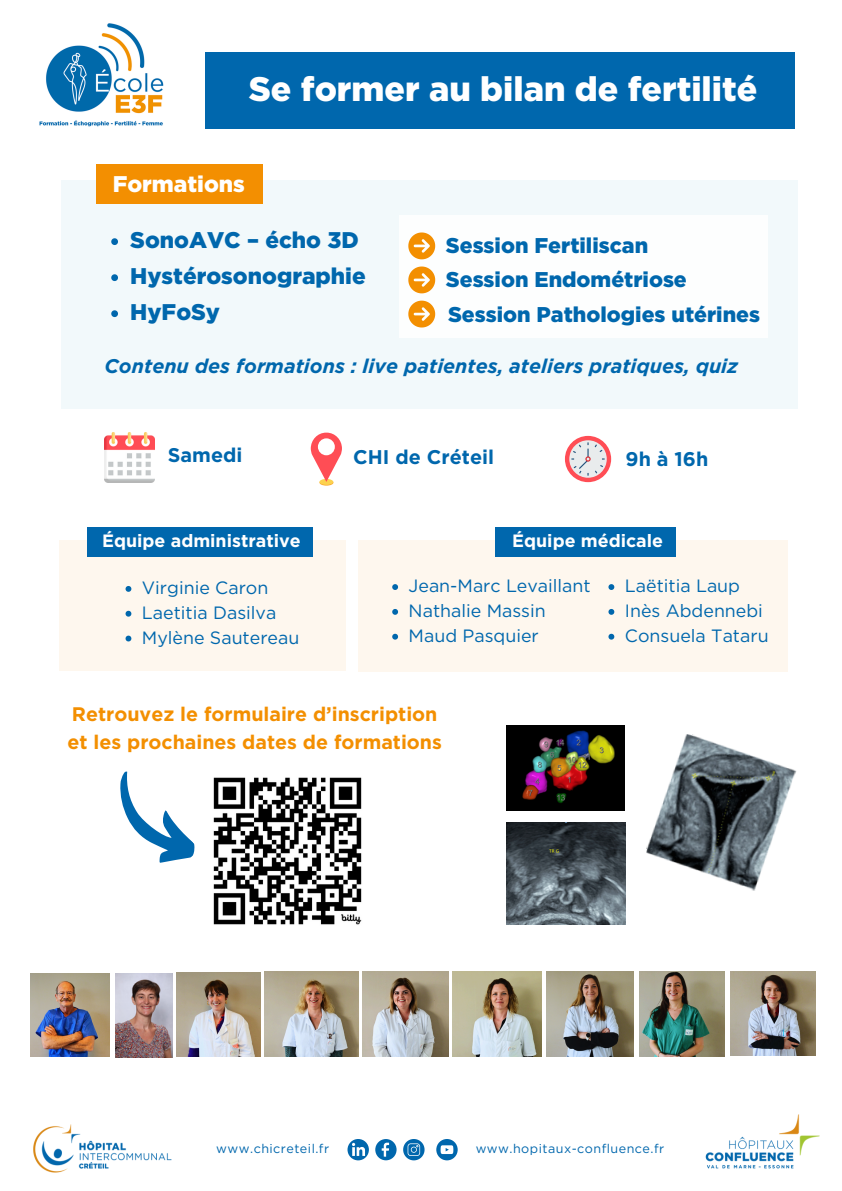
<style>
.page{position:relative;width:842px;height:1191px;background:#fff}
.page>*{position:absolute;margin:0;border:0;box-sizing:border-box;transform-origin:0 0}
.t1{font:900 34px "Gotham";color:#fff}
.t2{font:900 22.6px "Gotham";color:#0067ad}
.t3{font:900 22.6px "Gotham";color:#fff}
.t4{font:900 21.3px "Gotham";color:#0067ad}
.t5{font:italic 700 19.8px "Gotham";color:#0067ad}
.t6{font:700 19.8px "Gotham";color:#0067ad}
.t7{font:700 19.6px/27.3px "Gotham";color:#f38f01}
.t8{font:17.8px "Gotham";color:#0067ad}
.t9{font:700 17.8px "Gotham";color:#fff}
.t10{font:12.6px "Gotham";letter-spacing:.035em;color:#0067ad}
</style>
<div class="page">
<img style="left:705px;top:1114px;width:115px;height:55px">
<img style="left:33px;top:1124px;width:139px;height:49px">
<div style="left:60px;top:540px;width:286px;height:130px;background:#fef7ee"></div>
<div style="left:61px;top:180px;width:737px;height:229px;background:#f2f9fb"></div>
<svg style="left:375px;top:1138px;width:22px;height:22px"></svg>
<svg style="left:382px;top:1142px;width:7px;height:14px"></svg>
<svg style="left:403px;top:1139px;width:22px;height:21px"></svg>
<svg style="left:347px;top:1138px;width:22px;height:22px"></svg>
<svg style="left:352px;top:1142px;width:13px;height:13px"></svg>
<svg style="left:436px;top:1139px;width:22px;height:21px"></svg>
<img style="left:39px;top:23px;width:171px;height:104px">
<div style="left:97px;top:164px;width:166px;height:40px;background:#f38f01"></div>
<img style="left:104px;top:432px;width:50px;height:50px">
<div style="left:565px;top:436px;width:46px;height:46px;background:#ff4d55;border-radius:50%"></div>
<svg style="left:569px;top:440px;width:38px;height:37px"></svg>
<svg style="left:571px;top:442px;width:34px;height:33px"></svg>
<div style="left:319px;top:479px;width:14px;height:6px;background:#fcd24f;border-radius:50%"></div>
<svg style="left:311px;top:432px;width:31px;height:50px"></svg>
<div style="left:318px;top:438px;width:17px;height:17px;background:#fff;border-radius:50%"></div>
<div style="left:87px;top:527px;width:226px;height:29px;background:#0067ad"></div>
<div style="left:358px;top:540px;width:430px;height:131px;background:#fef7ee"></div>
<div style="left:495px;top:527px;width:181px;height:29px;background:#0067ad"></div>
<svg style="left:120px;top:771px;width:75px;height:92px"></svg>
<img style="left:506px;top:725px;width:119px;height:85px">
<img style="left:646px;top:734px;width:151px;height:157px">
<img style="left:506px;top:822px;width:119px;height:102px">
<svg style="left:111px;top:238px;width:7px;height:7px"></svg>
<svg style="left:111px;top:274px;width:7px;height:7px"></svg>
<svg style="left:111px;top:310px;width:7px;height:7px"></svg>
<div style="left:205px;top:53px;width:590px;height:76px;background:#0067ad"></div>
<img style="left:116px;top:973px;width:56px;height:84px">
<img style="left:639px;top:971px;width:85px;height:85px">
<img style="left:730px;top:971px;width:86px;height:84px">
<img style="left:31px;top:973px;width:79px;height:83px">
<img style="left:177px;top:972px;width:84px;height:84px">
<img style="left:265px;top:971px;width:93px;height:85px">
<img style="left:363px;top:971px;width:86px;height:85px">
<img style="left:453px;top:971px;width:89px;height:85px">
<img style="left:546px;top:971px;width:87px;height:85px">
<div style="left:399px;top:215px;width:369px;height:122px;background:#fff"></div>
<svg style="left:408px;top:232px;width:27px;height:27px"></svg>
<svg style="left:408px;top:266px;width:27px;height:27px"></svg>
<svg style="left:408px;top:300px;width:27px;height:27px"></svg>
<img style="left:213px;top:777px;width:149px;height:148px">
<svg style="left:126px;top:586px;width:5px;height:5px"></svg>
<svg style="left:126px;top:610px;width:5px;height:6px"></svg>
<svg style="left:126px;top:635px;width:5px;height:6px"></svg>
<svg style="left:392px;top:584px;width:6px;height:6px"></svg>
<svg style="left:392px;top:609px;width:6px;height:5px"></svg>
<svg style="left:392px;top:633px;width:6px;height:6px"></svg>
<svg style="left:608px;top:584px;width:6px;height:6px"></svg>
<svg style="left:608px;top:609px;width:6px;height:5px"></svg>
<svg style="left:608px;top:633px;width:6px;height:6px"></svg>
<p class="t1" style="left:249px;top:68px;width:510px">Se former au bilan de fertilité</p>
<h4 class="t3" style="left:113px;top:170px;width:134px">Formations</h4>
<p class="t2" style="left:130px;top:226px;width:230px">SonoAVC – écho 3D</p>
<p class="t2" style="left:130px;top:262px;width:237px">Hystérosonographie</p>
<p class="t2" style="left:130px;top:298px;width:91px">HyFoSy</p>
<p class="t4" style="left:446px;top:232px;width:204px">Session Fertiliscan</p>
<p class="t4" style="left:446px;top:267px;width:243px">Session Endométriose</p>
<p class="t4" style="left:448px;top:301px;width:314px">Session Pathologies utérines</p>
<p class="t5" style="left:105px;top:354px;width:635px">Contenu des formations : live patientes, ateliers pratiques, quiz</p>
<p class="t6" style="left:168px;top:443px;width:76px">Samedi</p>
<h4 class="t6" style="left:353px;top:445px;width:142px">CHI de Créteil</h4>
<p class="t6" style="left:626px;top:446px;width:84px">9h à 16h</p>
<p class="t9" style="left:102px;top:530px;width:200px">Équipe administrative</p>
<p class="t9" style="left:512px;top:530px;width:152px">Équipe médicale</p>
<h4 class="t8" style="left:142px;top:577px;width:128px">Virginie Caron</h4>
<p class="t8" style="left:142px;top:601px;width:136px">Laetitia Dasilva</p>
<h4 class="t8" style="left:142px;top:626px;width:159px">Mylène Sautereau</h4>
<h4 class="t8" style="left:409px;top:575px;width:184px">Jean-Marc Levaillant</h4>
<p class="t8" style="left:409px;top:600px;width:139px">Nathalie Massin</p>
<p class="t8" style="left:409px;top:624px;width:132px">Maud Pasquier</p>
<p class="t7" style="left:67px;top:700px;width:376px">Retrouvez le formulaire d’inscription et les prochaines dates de formations</p>
<p class="t8" style="left:625px;top:575px;width:117px">Laëtitia Laup</p>
<h4 class="t8" style="left:625px;top:600px;width:140px">Inès Abdennebi</h4>
<p class="t8" style="left:625px;top:624px;width:145px">Consuela Tataru</p>
<p class="t10" style="left:216px;top:1140px;width:114px">www.chicreteil.fr</p>
<h2 class="t10" style="left:476px;top:1140px;width:190px">www.hopitaux-confluence.fr</h2>
</div>
